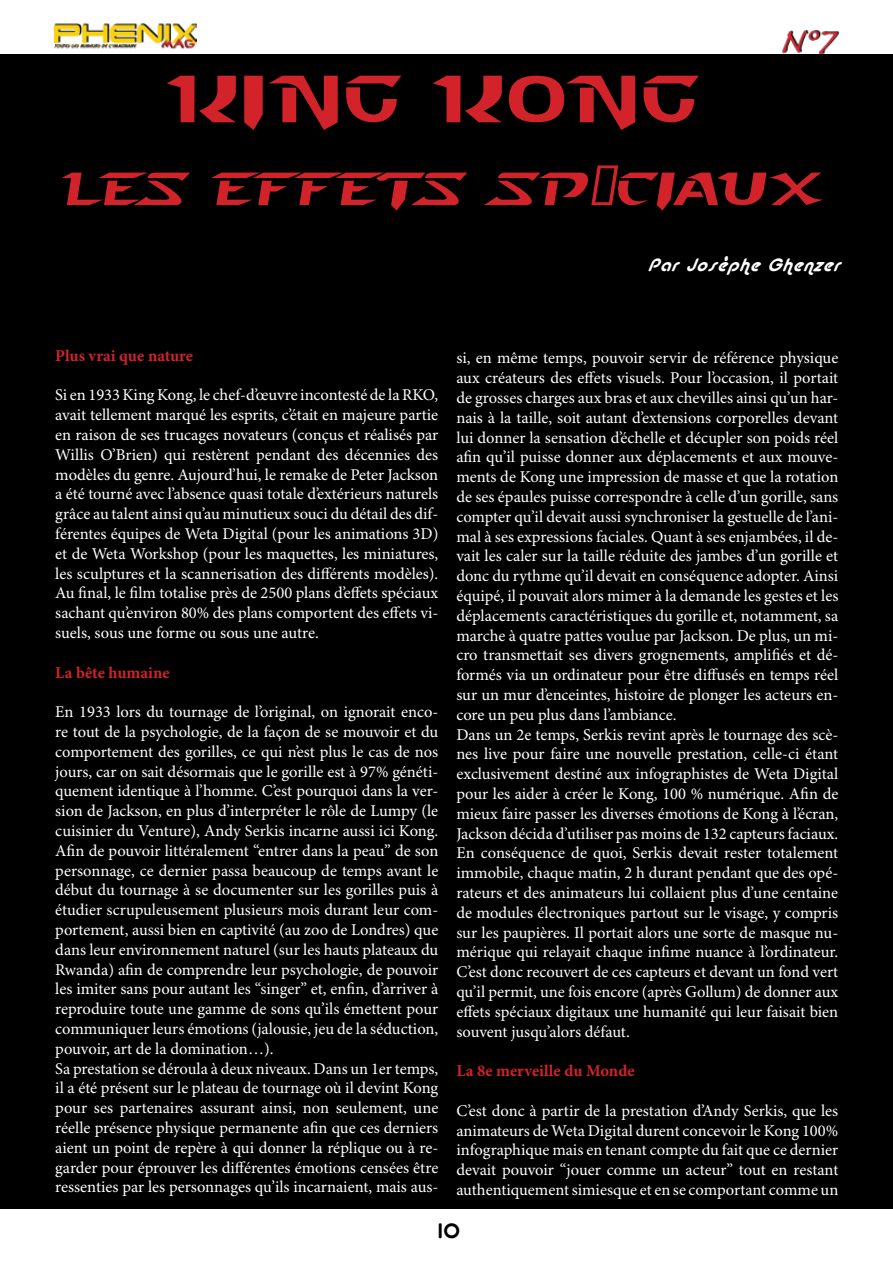
<style>
.page{position:relative;width:893px;height:1263px;background:#fff}
.page>*{position:absolute;margin:0;border:0;box-sizing:border-box;transform-origin:0 0}
.t1{font:66.3px "Starcraft Normal";color:#d2232a;scale:1.19 1}
.t2{font:italic 46.2px "Starcraft Normal";color:#d2232a;scale:1.19 1}
.t3{font:21px "Alba";color:#000}
.t4{font:italic 18px "Alba";color:#fff}
.t5{font:16.5px/19.8px "Minion Pro";color:#fff;text-align:justify}
.t6{font:700 16.5px "Minion Pro";color:#d2232a}
</style>
<div class="page">
<img style="left:55px;top:23px;width:142px;height:26px">
<img style="left:782px;top:30px;width:58px;height:24px">
<div style="left:0;top:54px;width:893px;height:1155px;background:#000"></div>
<h1 class="t1" style="left:181px;top:65px;width:448px">KING KONG</h1>
<h2 class="t2" style="left:67px;top:165px;width:639px">LES EFFETS SPÉCIAUX</h2>
<p class="t4" style="left:647px;top:254px;width:205px">ParJosèpheGhenzer</p>
<p class="t6" style="left:55px;top:346px;width:139px">Plus vrai que nature</p>
<p class="t5" style="left:55px;top:386px;width:385px">Si en 1933 King Kong, le chef-d’œuvre incontesté de la RKO, avait tellement marqué les esprits, c’était en majeure partie en raison de ses trucages novateurs (conçus et réalisés par Willis O’Brien) qui restèrent pendant des décennies des modèles du genre. Aujourd’hui, le remake de Peter Jackson a été tourné avec l’absence quasi totale d’extérieurs naturels grâce au talent ainsi qu’au minutieux souci du détail des dif&shy;férentes équipes de Weta Digital (pour les animations 3D) et de Weta Workshop (pour les maquettes, les miniatures, les sculptures et la scannerisation des différents modèles).<br>Au final, le film totalise près de 2500 plans d’effets spéciaux sachant qu’environ 80% des plans comportent des effets vi&shy;suels, sous une forme ou sous une autre.</p>
<p class="t6" style="left:55px;top:662px;width:116px">La bête humaine</p>
<p class="t5" style="left:55px;top:703px;width:385px;text-align:left">En 1933 lors du tournage de l’original, on ignorait enco&shy;re tout de la psychologie, de la façon de se mouvoir et du comportement des gorilles, ce qui n’est plus le cas de nos jours, car on sait désormais que le gorille est à 97% généti&shy;quement identique à l’homme. C’est pourquoi dans la ver&shy;sion de Jackson, en plus d’interpréter le rôle de Lumpy (le cuisinier du Venture), Andy Serkis incarne aussi ici Kong.<br>Afin de pouvoir littéralement “entrer dans la peau” de son personnage, ce dernier passa beaucoup de temps avant le début du tournage à se documenter sur les gorilles puis à étudier scrupuleusement plusieurs mois durant leur com&shy;portement, aussi bien en captivité (au zoo de Londres) que dans leur environnement naturel (sur les hauts plateaux du Rwanda) afin de comprendre leur psychologie, de pouvoir les imiter sans pour autant les “singer” et, enfin, d’arriver à reproduire toute une gamme de sons qu’ils émettent pour communiquer leurs émotions (jalousie, jeu de la séduction, pouvoir, art de la domination…).<br>Sa prestation se déroula à deux niveaux. Dans un 1er temps, il a été présent sur le plateau de tournage où il devint Kong pour ses partenaires assurant ainsi, non seulement, une réelle présence physique permanente afin que ces derniers aient un point de repère à qui donner la réplique ou à re&shy;garder pour éprouver les différentes émotions censées être ressenties par les personnages qu’ils incarnaient, mais aus-</p>
<p class="t5" style="left:456px;top:349px;width:384px;text-align:left">si, en même temps, pouvoir servir de référence physique aux créateurs des effets visuels. Pour l’occasion, il portait de grosses charges aux bras et aux chevilles ainsi qu’un har&shy;nais à la taille, soit autant d’extensions corporelles devant lui donner la sensation d’échelle et décupler son poids réel afin qu’il puisse donner aux déplacements et aux mouve&shy;ments de Kong une impression de masse et que la rotation de ses épaules puisse correspondre à celle d’un gorille, sans compter qu’il devait aussi synchroniser la gestuelle de l’ani&shy;mal à ses expressions faciales. Quant à ses enjambées, il de&shy;vait les caler sur la taille réduite des jambes d’un gorille et donc du rythme qu’il devait en conséquence adopter. Ainsi équipé, il pouvait alors mimer à la demande les gestes et les déplacements caractéristiques du gorille et, notamment, sa marche à quatre pattes voulue par Jackson. De plus, un mi&shy;cro transmettait ses divers grognements, amplifiés et dé&shy;formés via un ordinateur pour être diffusés en temps réel sur un mur d’enceintes, histoire de plonger les acteurs en&shy;core un peu plus dans l’ambiance.<br>Dans un 2e temps, Serkis revint après le tournage des scè&shy;nes live pour faire une nouvelle prestation, celle-ci étant exclusivement destiné aux infographistes de Weta Digital pour les aider à créer le Kong, 100 % numérique. Afin de mieux faire passer les diverses émotions de Kong à l’écran, Jackson décida d’utiliser pas moins de 132 capteurs faciaux.<br>En conséquence de quoi, Serkis devait rester totalement immobile, chaque matin, 2 h durant pendant que des opé&shy;rateurs et des animateurs lui collaient plus d’une centaine de modules électroniques partout sur le visage, y compris sur les paupières. Il portait alors une sorte de masque nu&shy;mérique qui relayait chaque infime nuance à l’ordinateur.<br>C’est donc recouvert de ces capteurs et devant un fond vert qu’il permit, une fois encore (après Gollum) de donner aux effets spéciaux digitaux une humanité qui leur faisait bien souvent jusqu’alors défaut.</p>
<p class="t6" style="left:456px;top:1061px;width:180px">La 8e merveille du Monde</p>
<p class="t5" style="left:456px;top:1101px;width:384px">C’est donc à partir de la prestation d’Andy Serkis, que les animateurs de Weta Digital durent concevoir le Kong 100% infographique mais en tenant compte du fait que ce dernier devait pouvoir “jouer comme un acteur” tout en restant authentiquement simiesque et en se comportant comme un</p>
<p class="t3" style="left:438px;top:1219px;width:23px">10</p>
</div>
